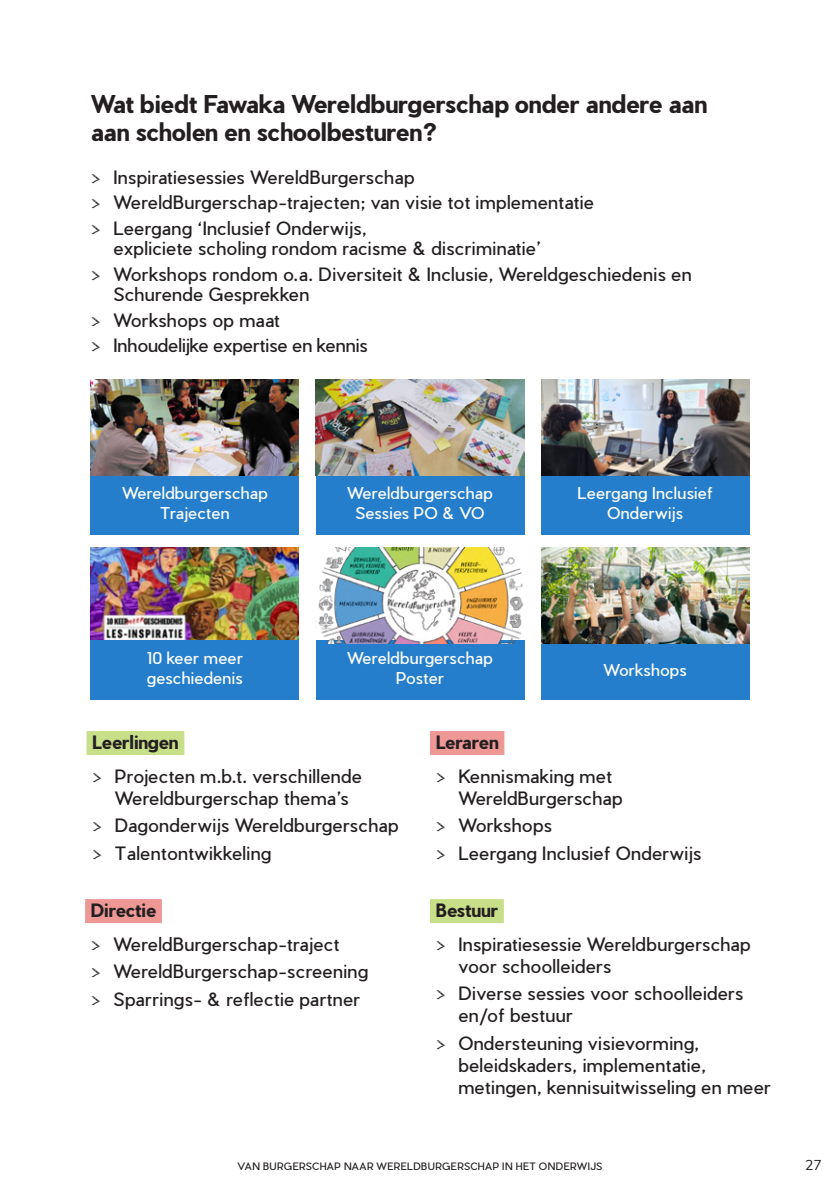
<style>
.page{position:relative;width:840px;height:1191px;background:#fff}
.page>*{position:absolute;margin:0;border:0;box-sizing:border-box;transform-origin:0 0}
.t1{font:700 24px/28px "Pier Sans";color:#231f20}
.t2{font:18px/27.6px "Pier Sans";letter-spacing:.02em;color:#231f20}
.t3{font:16px/19.8px "Pier Sans";letter-spacing:.02em;color:#fff;text-align:center}
.t4{font:14px "Muli";color:#231f20}
.t5{font:10px "Pier Sans";letter-spacing:.04em;color:#231f20}
.s1{font-family:"Crayon En Folie"}
.s2{font-weight:700}
</style>
<div class="page">
<div style="left:86px;top:731px;width:98px;height:24px;background:#c8df8a"></div>
<div style="left:85px;top:899px;width:77px;height:24px;background:#ee9896"></div>
<div style="left:430px;top:731px;width:74px;height:24px;background:#ee9896"></div>
<div style="left:430px;top:899px;width:73px;height:24px;background:#c8df8a"></div>
<img style="left:91px;top:547px;width:208px;height:93px">
<div style="left:91px;top:640px;width:208px;height:60px;background:#257ecb"></div>
<div style="left:91px;top:475px;width:208px;height:59px;background:#257ecb"></div>
<img style="left:91px;top:379px;width:208px;height:96px">
<div style="left:316px;top:475px;width:208px;height:59px;background:#257ecb"></div>
<img style="left:316px;top:379px;width:208px;height:96px">
<div style="left:316px;top:640px;width:208px;height:60px;background:#257ecb"></div>
<img style="left:316px;top:547px;width:207px;height:96px">
<div style="left:541px;top:475px;width:207px;height:59px;background:#257ecb"></div>
<img style="left:541px;top:379px;width:207px;height:96px">
<div style="left:541px;top:640px;width:207px;height:60px;background:#257ecb"></div>
<img style="left:541px;top:547px;width:207px;height:96px">
<h1 class="t1" style="left:91px;top:90px;width:617px">Wat biedt Fawaka Wereldburgerschap onder andere aan aan scholen en schoolbesturen?</h1>
<p class="t2" style="left:91px;top:164px;width:504px;line-height:25.6px"><span class="s1">&gt;</span> Inspiratiesessies WereldBurgerschap<br><span class="s1">&gt;</span> WereldBurgerschap-trajecten; van visie tot implementatie <span class="s1">&gt;</span> Leergang ‘Inclusief Onderwijs,</p>
<p class="t2" style="left:91px;top:236px;width:602px;line-height:25.6px;text-indent:23px">expliciete scholing rondom racisme &amp; discriminatie’<br><span class="s1">&gt;</span> Workshops rondom o.a. Diversiteit &amp; Inclusie, Wereldgeschiedenis en</p>
<p class="t2" style="left:91px;top:281px;width:278px;line-height:25.6px;text-indent:23px">Schurende Gesprekken<br><span class="s1">&gt;</span> Workshops op maat<br><span class="s1">&gt;</span> Inhoudelijke expertise en kennis</p>
<p class="t3" style="left:122px;top:483px;width:147px">Wereldburgerschap<br>Trajecten</p>
<p class="t3" style="left:347px;top:483px;width:147px">Wereldburgerschap<br>Sessies PO &amp; VO</p>
<p class="t3" style="left:147px;top:648px;width:97px;text-align:left">10 keer meer geschiedenis</p>
<p class="t3" style="left:347px;top:648px;width:147px">Wereldburgerschap<br>Poster</p>
<p class="t3" style="left:577px;top:483px;width:137px">Leergang Inclusief<br>Onderwijs</p>
<p class="t3" style="left:603px;top:660px;width:84px">Workshops</p>
<p class="t2" style="left:92px;top:726px;width:271px;line-height:33.4px"><span class="s2">Leerlingen<br></span><span class="s1">&gt;</span> Projecten m.b.t. verschillende</p>
<p class="t2" style="left:92px;top:784px;width:308px;text-indent:23px">Wereldburgerschap thema’s<br><span class="s1">&gt;</span> Dagonderwijs Wereldburgerschap <span class="s1">&gt;</span> Talentontwikkeling</p>
<p class="t2" style="left:91px;top:894px;width:250px;line-height:33.4px"><span class="s2">Directie<br></span><span class="s1">&gt;</span> WereldBurgerschap-traject</p>
<p class="t2" style="left:91px;top:958px;width:279px"><span class="s1">&gt;</span> WereldBurgerschap-screening <span class="s1">&gt;</span> Sparrings- &amp; reflectie partner</p>
<p class="t2" style="left:435px;top:726px;width:177px;line-height:33.4px"><span class="s2">Leraren<br></span><span class="s1">&gt;</span> Kennismaking met</p>
<p class="t2" style="left:435px;top:784px;width:267px;text-indent:23px">WereldBurgerschap<br><span class="s1">&gt;</span> Workshops<br><span class="s1">&gt;</span> Leergang Inclusief Onderwijs</p>
<p class="t2" style="left:435px;top:894px;width:316px;line-height:33.4px"><span class="s2">Bestuur<br></span><span class="s1">&gt;</span> Inspiratiesessie Wereldburgerschap</p>
<p class="t2" style="left:435px;top:952px;width:309px;text-indent:23px">voor schoolleiders<br><span class="s1">&gt;</span> Diverse sessies voor schoolleiders</p>
<p class="t2" style="left:435px;top:1002px;width:265px;text-indent:23px">en/of bestuur<br><span class="s1">&gt;</span> Ondersteuning visievorming,</p>
<p class="t2" style="left:458px;top:1054px;width:314px;line-height:22px">beleidskaders, implementatie, metingen, kennisuitwisseling en meer</p>
<p class="t5" style="left:237px;top:1159px;width:366px">VAN BURGERSCHAP NAAR WERELDBURGERSCHAP IN HET ONDERWIJS</p>
<p class="t4" style="left:804px;top:1154px;width:18px">27</p>
</div>
